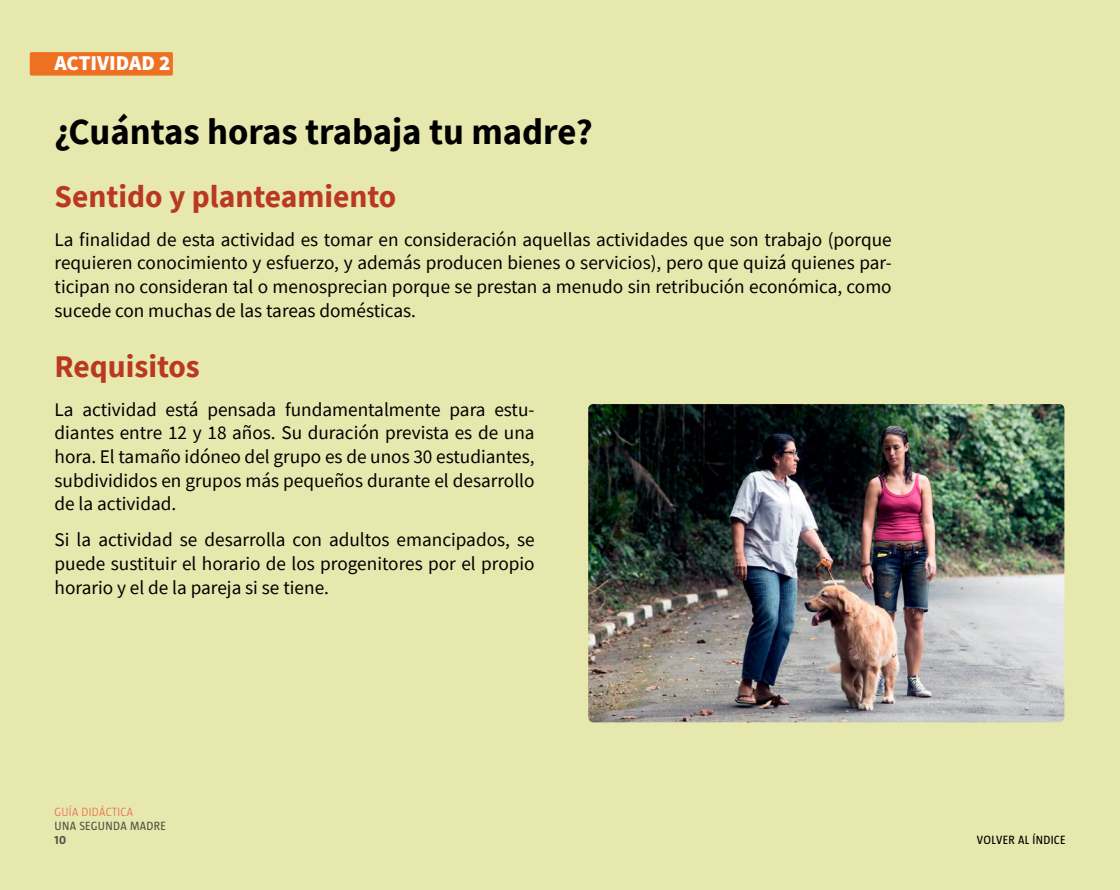
<style>
.page{position:relative;width:1120px;height:890px;background:#e7e8ad}
.page>*{position:absolute;margin:0;border:0;box-sizing:border-box;transform-origin:0 0}
.t1{font:700 36.75px "Source Sans Pro";color:#000}
.t2{font:700 31.5px "Source Sans Pro";color:#ba3822}
.t3{font:900 21px "Source Sans Pro";color:#fff}
.t4{font:19.25px/23.6px "Source Sans Pro";color:#000;text-align:justify}
.t5{font:12.25px "Taz";letter-spacing:.025em;color:#54544b}
.t6{font:12.25px "Taz";letter-spacing:.025em;color:#000}
.t7{font:300 12.25px "Taz";letter-spacing:.025em;color:#eb5a41}
.t8{font:700 12.25px "Taz";color:#54544b}
</style>
<div class="page">
<div style="left:30px;top:52px;width:143px;height:24px;background:#ee7023;border-radius:2px"></div>
<img style="left:588px;top:404px;width:476px;height:318px">
<p class="t3" style="left:55px;top:49px;width:117px">ACTIVIDAD 2</p>
<h1 class="t1" style="left:55px;top:107px;width:540px">¿Cuántas horas trabaja tu madre?</h1>
<h2 class="t2" style="left:55px;top:175px;width:343px">Sentido y planteamiento</h2>
<p class="t4" style="left:55px;top:227px;width:839px">La finalidad de esta actividad es tomar en consideración aquellas actividades que son trabajo (porque requieren conocimiento y esfuerzo, y además producen bienes o servicios), pero que quizá quienes par&shy;ticipan no consideran tal o menosprecian porque se prestan a menudo sin retribución económica, como sucede con muchas de las tareas domésticas.</p>
<h2 class="t2" style="left:55px;top:345px;width:147px">Requisitos</h2>
<p class="t4" style="left:55px;top:397px;width:482px">La actividad está pensada fundamentalmente para estu&shy;diantes entre 12 y 18 años. Su duración prevista es de una hora. El tamaño idóneo del grupo es de unos 30 estudiantes, subdivididos en grupos más pequeños durante el desarrollo de la actividad.</p>
<p class="t4" style="left:55px;top:528px;width:482px">Si la actividad se desarrolla con adultos emancipados, se puede sustituir el horario de los progenitores por el propio horario y el de la pareja si se tiene.</p>
<p class="t7" style="left:55px;top:805px;width:80px">GUÍA DIDÁCTICA</p>
<p class="t5" style="left:55px;top:819px;width:113px">UNA SEGUNDA MADRE</p>
<p class="t8" style="left:55px;top:833px;width:13px">10</p>
<p class="t6" style="left:977px;top:833px;width:90px">VOLVER AL ÍNDICE</p>
</div>
